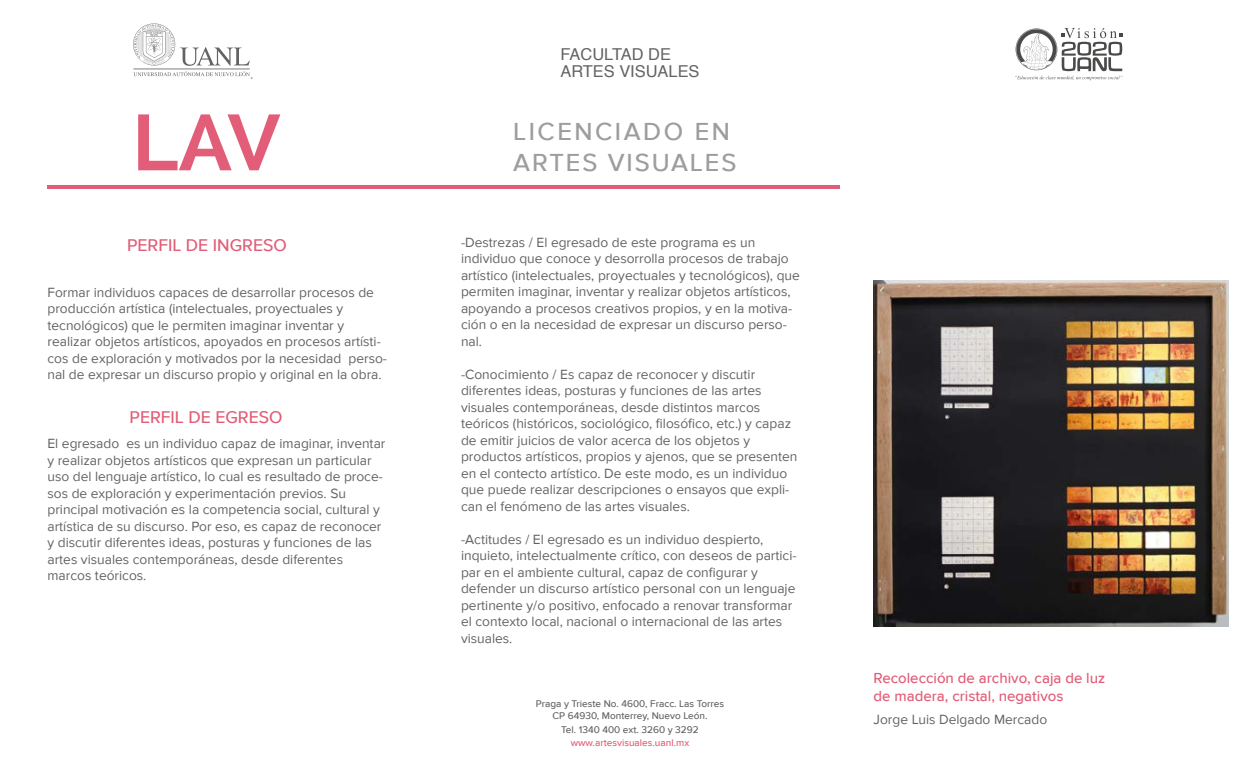
<style>
.page{position:relative;width:1260px;height:765px;background:#fff}
.page>*{position:absolute;margin:0;border:0;box-sizing:border-box;transform-origin:0 0}
.t1{font:700 78.75px "Raleway";color:#e25d77}
.t2{font:500 25.5px/30.5px "Proxima Nova A";letter-spacing:.075em;color:#9d9d9c}
.t3{font:500 17.5px "Proxima Nova";color:#e25d77}
.t4{font:16.38px/16.9px "Helvetica";color:#646363}
.t5{font:500 15px/18px "Proxima Nova";color:#e25d77}
.t6{font:13.75px/16.5px "Proxima Nova";color:#646363}
.t7{font:500 10px/11.6px "Proxima Nova";color:#646363;text-align:center}
.t8{font:500 10px "Proxima Nova";color:#e25d77}
</style>
<div class="page">
<svg style="left:133px;top:23px;width:120px;height:56px"></svg>
<svg style="left:1015px;top:28px;width:108px;height:52px"></svg>
<hr style="left:47px;top:185px;width:793px;height:4px;background:#e25d77">
<img style="left:874px;top:280px;width:355px;height:346px">
<p class="t4" style="left:560px;top:47px;width:141px">FACULTAD DE<br>ARTES VISUALES</p>
<h1 class="t1" style="left:132px;top:96px;width:150px">LAV</h1>
<h2 class="t2" style="left:513px;top:117px;width:225px">LICENCIADO EN<br>ARTES VISUALES</h2>
<p class="t3" style="left:127px;top:237px;width:161px">PERFIL DE INGRESO</p>
<p class="t6" style="left:47px;top:284px;width:341px">Formar individuos capaces de desarrollar procesos de producción artística (intelectuales, proyectuales y tecnológicos) que le permiten imaginar inventar y realizar objetos artísticos, apoyados en procesos artísti&shy;cos de exploración y motivados por la necesidad perso&shy;nal de expresar un discurso propio y original en la obra.</p>
<p class="t3" style="left:130px;top:409px;width:154px">PERFIL DE EGRESO</p>
<p class="t6" style="left:47px;top:436px;width:340px">El egresado es un individuo capaz de imaginar, inventar y realizar objetos artísticos que expresan un particular uso del lenguaje artístico, lo cual es resultado de proce&shy;sos de exploración y experimentación previos. Su principal motivación es la competencia social, cultural y artística de su discurso. Por eso, es capaz de reconocer y discutir diferentes ideas, posturas y funciones de las artes visuales contemporáneas, desde diferentes marcos teóricos.</p>
<p class="t6" style="left:461px;top:234px;width:340px">-Destrezas / El egresado de este programa es un individuo que conoce y desorrolla procesos de trabajo artístico (intelectuales, proyectuales y tecnológicos), que permiten imaginar, inventar y realizar objetos artísticos, apoyando a procesos creativos propios, y en la motiva&shy;ción o en la necesidad de expresar un discurso perso&shy;nal.</p>
<p class="t6" style="left:461px;top:366px;width:338px">-Conocimiento / Es capaz de reconocer y discutir diferentes ideas, posturas y funciones de las artes visuales contemporáneas, desde distintos marcos teóricos (históricos, sociológico, filosófico, etc.) y capaz de emitir juicios de valor acerca de los objetos y productos artísticos, propios y ajenos, que se presenten en el contecto artístico. De este modo, es un individuo que puede realizar descripciones o ensayos que expli&shy;can el fenómeno de las artes visuales.</p>
<p class="t6" style="left:461px;top:531px;width:337px">-Actitudes / El egresado es un individuo despierto, inquieto, intelectualmente crítico, con deseos de partici&shy;par en el ambiente cultural, capaz de configurar y defender un discurso artístico personal con un lenguaje pertinente y/o positivo, enfocado a renovar transformar el contexto local, nacional o internacional de las artes visuales.</p>
<p class="t7" style="left:536px;top:698px;width:190px">Praga y Trieste No. 4600, Fracc. Las Torres<br>CP 64930, Monterrey, Nuevo León.</p>
<p class="t7" style="left:561px;top:724px;width:139px">Tel. 1340 400 ext. 3260 y 3292</p>
<p class="t8" style="left:571px;top:738px;width:120px">www.artesvisuales.uanl.mx</p>
<p class="t5" style="left:874px;top:669px;width:233px">Recolección de archivo, caja de luz de madera, cristal, negativos</p>
<p class="t6" style="left:874px;top:712px;width:175px">Jorge Luis Delgado Mercado</p>
</div>
